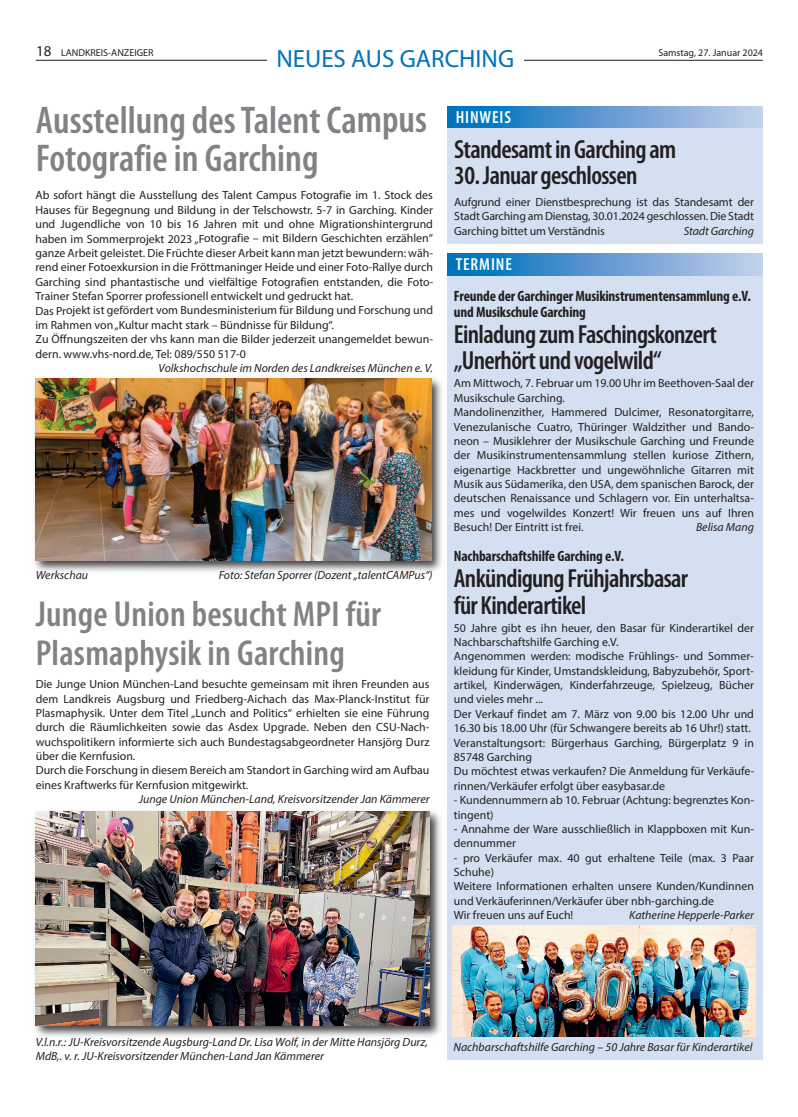
<style>
.page{position:relative;width:798px;height:1117px;background:#fff}
.page>*{position:absolute;margin:0;border:0;box-sizing:border-box;transform-origin:0 0}
.t1{font:600 condensed 38.75px/38.8px "Myriad Pro";color:#808285}
.t2{font:600 condensed 36.25px/38.8px "Myriad Pro";letter-spacing:.005em;color:#808285}
.t3{font:600 condensed 26.25px/26.2px "Myriad Pro";letter-spacing:-.025em;color:#231f20}
.t4{font:25px "Myriad Pro";color:#0072bc}
.t5{font:600 condensed 17.5px "Myriad Pro";letter-spacing:.05em;color:#fff}
.t6{font:700 condensed 15px/16.2px "Myriad Pro";letter-spacing:-.01em;color:#231f20}
.t7{font:11.88px/14.4px "Myriad Pro";color:#231f20}
.t8{font:italic 11.88px/14.4px "Myriad Pro";color:#231f20}
.t9{font:10px "Myriad Pro";color:#231f20}
.s1{font-size:15px}
</style>
<div class="page">
<div style="left:447px;top:270px;width:315px;height:789px;background:#d4e0f1"></div>
<svg style="left:447px;top:254px;width:315px;height:21px;background:#5c9cd1"></svg>
<hr style="left:36px;top:60px;width:726px;height:1px;background:#231f20">
<div style="left:267px;top:50px;width:256px;height:23px;background:#fff"></div>
<div style="left:447px;top:118px;width:315px;height:125px;background:#d4e0f1"></div>
<svg style="left:447px;top:106px;width:315px;height:22px;background:#5c9cd1"></svg>
<img style="left:452px;top:925px;width:303px;height:111px">
<img style="left:34px;top:378px;width:408px;height:194px">
<img style="left:36px;top:379px;width:395px;height:181px">
<img style="left:35px;top:811px;width:406px;height:226px">
<img style="left:36px;top:811px;width:393px;height:214px">
<p class="t9" style="left:36px;top:49px;width:119px"><span class="s1">18</span> LANDKREIS-ANZEIGER</p>
<p class="t9" style="left:658px;top:49px;width:106px">Samstag, 27. Januar 2024</p>
<p class="t4" style="left:276px;top:49px;width:239px">NEUES AUS GARCHING</p>
<p class="t1" style="left:36px;top:104px;width:393px">Ausstellung des Talent Campus<br>Fotografie in Garching</p>
<p class="t7" style="left:35px;top:189px;width:399px;text-align:justify">Ab sofort hängt die Ausstellung des Talent Campus Fotografie im 1. Stock des Hauses für Begegnung und Bildung in der Telschowstr. 5-7 in Garching. Kinder und Jugendliche von 10 bis 16 Jahren mit und ohne Migrationshintergrund haben im Sommerprojekt 2023 „Fotografie – mit Bildern Geschichten erzählen“ ganze Arbeit geleistet. Die Früchte dieser Arbeit kann man jetzt bewundern: wäh&shy;rend einer Fotoexkursion in die Fröttmaninger Heide und einer Foto-Rallye durch Garching sind phantastische und vielfältige Fotografien entstanden, die Foto-Trainer Stefan Sporrer professionell entwickelt und gedruckt hat.</p>
<p class="t7" style="left:35px;top:304px;width:399px">Das Projekt ist gefördert vom Bundesministerium für Bildung und Forschung und im Rahmen von „Kultur macht stark – Bündnisse für Bildung“.</p>
<p class="t7" style="left:35px;top:333px;width:399px">Zu Öffnungszeiten der vhs kann man die Bilder jederzeit unangemeldet bewun&shy;dern. www.vhs-nord.de, Tel: 089/550 517-0</p>
<p class="t8" style="left:158px;top:361px;width:276px">Volkshochschule im Norden des Landkreises München e. V.</p>
<p class="t5" style="left:455px;top:110px;width:57px">HINWEIS</p>
<p class="t3" style="left:454px;top:138px;width:223px">Standesamt in Garching am</p>
<p class="t3" style="left:454px;top:165px;width:184px">30. Januar geschlossen</p>
<p class="t7" style="left:454px;top:196px;width:301px;text-align:justify">Aufgrund einer Dienstbesprechung ist das Standesamt der Stadt Garching am Dienstag, 30.01.2024 geschlossen. Die Stadt Garching bittet um Verständnis</p>
<p class="t8" style="left:683px;top:224px;width:72px">Stadt Garching</p>
<p class="t5" style="left:455px;top:258px;width:58px">TERMINE</p>
<p class="t6" style="left:453px;top:289px;width:298px">Freunde der Garchinger Musikinstrumentensammlung e.V. und Musikschule Garching</p>
<p class="t3" style="left:453px;top:323px;width:265px">Einladung zum Faschingskonzert „Unerhört und vogelwild“</p>
<p class="t7" style="left:453px;top:377px;width:301px">Am Mittwoch, 7. Februar um 19.00 Uhr im Beethoven-Saal der<br>Musikschule Garching.</p>
<p class="t7" style="left:453px;top:406px;width:302px;text-align:justify">Mandolinenzither, Hammered Dulcimer, Resonatorgitarre, Venezulanische Cuatro, Thüringer Waldzither und Bando&shy;neon – Musiklehrer der Musikschule Garching und Freunde der Musikinstrumentensammlung stellen kuriose Zithern, eigenartige Hackbretter und ungewöhnliche Gitarren mit Musik aus Südamerika, den USA, dem spanischen Barock, der deutschen Renaissance und Schlagern vor. Ein unterhaltsa&shy;mes und vogelwildes Konzert! Wir freuen uns auf Ihren Besuch! Der Eintritt ist frei.</p>
<p class="t8" style="left:695px;top:521px;width:59px">Belisa Mang</p>
<p class="t8" style="left:36px;top:569px;width:54px">Werkschau</p>
<p class="t8" style="left:218px;top:569px;width:215px">Foto: Stefan Sporrer (Dozent „talentCAMPus“)</p>
<p class="t2" style="left:36px;top:598px;width:346px">Junge Union besucht MPI für<br>Plasmaphysik in Garching</p>
<p class="t7" style="left:36px;top:677px;width:395px;text-align:justify">Die Junge Union München-Land besuchte gemeinsam mit ihren Freunden aus dem Landkreis Augsburg und Friedberg-Aichach das Max-Planck-Institut für Plasmaphysik. Unter dem Titel „Lunch and Politics“ erhielten sie eine Führung durch die Räumlichkeiten sowie das Asdex Upgrade. Neben den CSU-Nach&shy;wuchspolitikern informierte sich auch Bundestagsabgeordneter Hansjörg Durz über die Kernfusion.</p>
<p class="t7" style="left:36px;top:764px;width:395px">Durch die Forschung in diesem Bereich am Standort in Garching wird am Aufbau eines Kraftwerks für Kernfusion mitgewirkt.</p>
<p class="t8" style="left:139px;top:792px;width:292px">Junge Union München-Land, Kreisvorsitzender Jan Kämmerer</p>
<p class="t6" style="left:453px;top:549px;width:171px">Nachbarschaftshilfe Garching e.V.</p>
<p class="t3" style="left:453px;top:567px;width:236px">Ankündigung Frühjahrsbasar für Kinderartikel</p>
<p class="t7" style="left:453px;top:621px;width:301px">50 Jahre gibt es ihn heuer, den Basar für Kinderartikel der<br>Nachbarschaftshilfe Garching e.V.</p>
<p class="t7" style="left:453px;top:650px;width:301px;text-align:justify">Angenommen werden: modische Frühlings- und Sommer&shy;kleidung für Kinder, Umstandskleidung, Babyzubehör, Sport&shy;artikel, Kinderwägen, Kinderfahrzeuge, Spielzeug, Bücher und vieles mehr ...</p>
<p class="t7" style="left:453px;top:707px;width:301px">Der Verkauf findet am 7. März von 9.00 bis 12.00 Uhr und<br>16.30 bis 18.00 Uhr (für Schwangere bereits ab 16 Uhr!) statt.</p>
<p class="t7" style="left:453px;top:736px;width:301px">Veranstaltungsort: Bürgerhaus Garching, Bürgerplatz 9 in<br>85748 Garching</p>
<p class="t7" style="left:453px;top:765px;width:302px">Du möchtest etwas verkaufen? Die Anmeldung für Verkäufe&shy;rinnen/Verkäufer erfolgt über easybasar.de</p>
<p class="t7" style="left:453px;top:793px;width:301px">- Kundennummern ab 10. Februar (Achtung: begrenztes Kon&shy;tingent)</p>
<p class="t7" style="left:453px;top:822px;width:301px">- Annahme der Ware ausschließlich in Klappboxen mit Kun&shy;dennummer</p>
<p class="t7" style="left:453px;top:851px;width:301px">- pro Verkäufer max. 40 gut erhaltene Teile (max. 3 Paar<br>Schuhe)</p>
<p class="t7" style="left:453px;top:880px;width:301px">Weitere Informationen erhalten unsere Kunden/Kundinnen und Verkäuferinnen/Verkäufer über nbh-garching.de</p>
<p class="t7" style="left:453px;top:908px;width:121px">Wir freuen uns auf Euch!</p>
<p class="t8" style="left:629px;top:908px;width:126px">Katherine Hepperle-Parker</p>
<p class="t8" style="left:36px;top:1035px;width:393px">V.l.n.r.: JU-Kreisvorsitzende Augsburg-Land Dr. Lisa Wolf, in der Mitte Hansjörg Durz,<br>MdB,. v. r. JU-Kreisvorsitzender München-Land Jan Kämmerer</p>
<p class="t8" style="left:453px;top:1040px;width:300px">Nachbarschaftshilfe Garching – 50 Jahre Basar für Kinderartikel</p>
</div>
